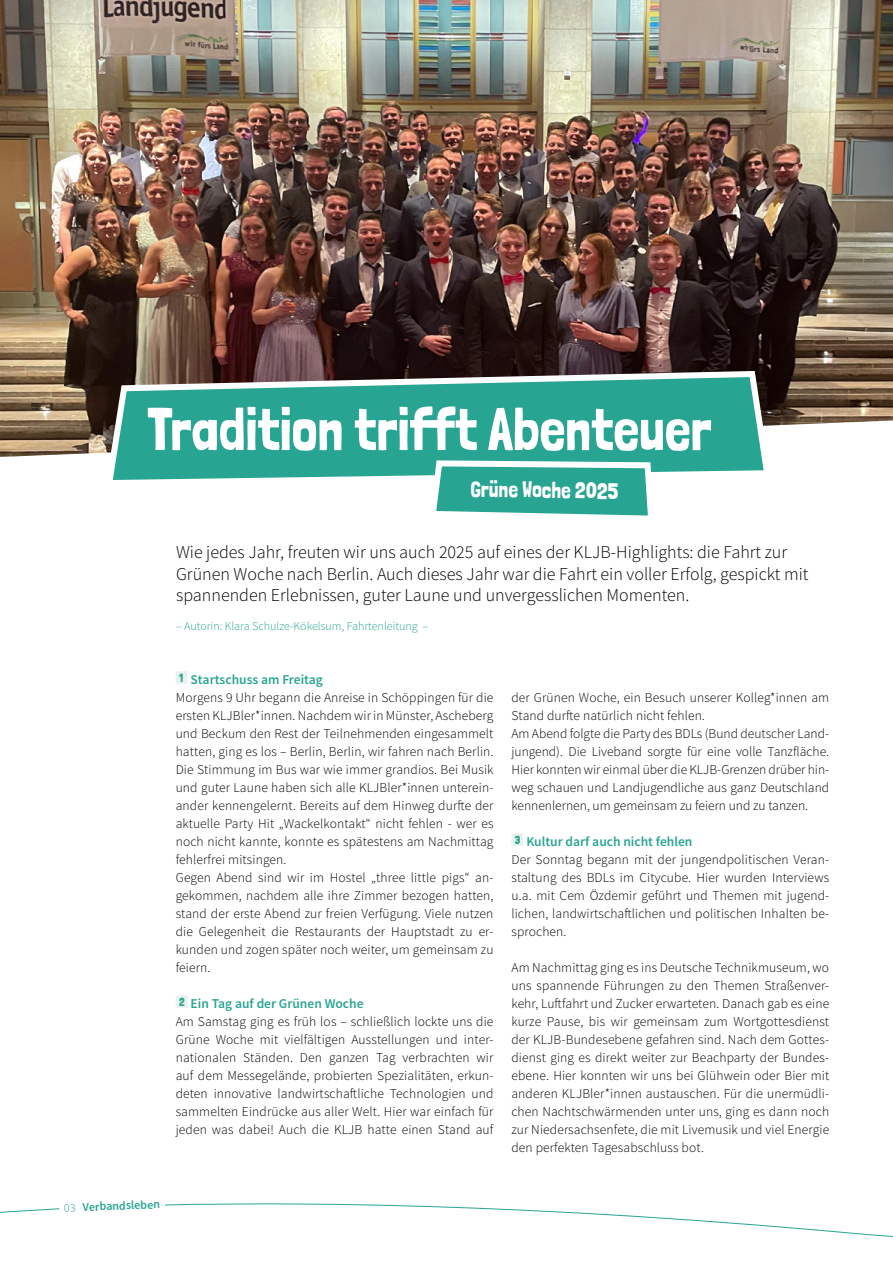
<style>
.page{position:relative;width:893px;height:1263px;background:#fff}
.page>*{position:absolute;margin:0;border:0;box-sizing:border-box;transform-origin:0 0}
.H1_-_Headline_Groß{font:60px "Londrina Solid";color:#fff;scale:.96 1}
.H1_-_Headline_Groß-2{font:22.5px "Londrina Solid";color:#fff;scale:.96 1}
.Teaser{font:300 18px/21.6px "Source Sans Pro";color:#000}
.Fließtext{font:300 13.5px/18px "Source Sans Pro";letter-spacing:.01em;color:#000;text-align:justify}
.Zwischenüberschrift{font:600 13.5px "Source Sans Pro";color:#28a492}
.Ortsgruppe{font:300 12px "Source Sans Pro";color:#28a492}
.t1{font:600 12px "Source Sans Pro";color:#28a492}
.t2{font:11.7px "Londrina Solid";color:#28a492;scale:.96 1}
.s1{font-weight:300}
</style>
<div class="page">
<svg style="left:0;top:1203px;width:893px;height:34px"></svg>
<hr style="left:59px;top:1202px;width:3px;height:15px;background:#fff">
<svg style="left:62px;top:1203px;width:2px;height:14px"></svg>
<div style="left:64px;top:1201px;width:6px;height:15px;background:#fff"></div>
<div style="left:70px;top:1201px;width:6px;height:15px;background:#fff"></div>
<svg style="left:76px;top:1203px;width:4px;height:13px"></svg>
<hr style="left:80px;top:1201px;width:3px;height:15px;background:#fff">
<div style="left:83px;top:1200px;width:6px;height:16px;background:#fff"></div>
<div style="left:89px;top:1200px;width:6px;height:15px;background:#fff"></div>
<div style="left:95px;top:1200px;width:5px;height:15px;background:#fff"></div>
<div style="left:100px;top:1199px;width:6px;height:16px;background:#fff"></div>
<div style="left:106px;top:1199px;width:6px;height:15px;background:#fff"></div>
<div style="left:112px;top:1199px;width:7px;height:15px;background:#fff"></div>
<div style="left:119px;top:1199px;width:7px;height:15px;background:#fff"></div>
<div style="left:126px;top:1198px;width:5px;height:16px;background:#fff"></div>
<hr style="left:131px;top:1198px;width:3px;height:15px;background:#fff">
<div style="left:134px;top:1198px;width:6px;height:15px;background:#fff"></div>
<div style="left:140px;top:1198px;width:7px;height:15px;background:#fff"></div>
<div style="left:147px;top:1198px;width:6px;height:15px;background:#fff"></div>
<div style="left:153px;top:1197px;width:7px;height:16px;background:#fff"></div>
<svg style="left:160px;top:1203px;width:2px;height:9px"></svg>
<hr style="left:162px;top:1197px;width:3px;height:15px;background:#fff">
<img style="left:0;top:0;width:893px;height:457px">
<svg style="left:102px;top:368px;width:672px;height:112px;background:#409d8f"></svg>
<svg style="left:176px;top:671px;width:12px;height:13px"></svg>
<svg style="left:176px;top:995px;width:12px;height:13px"></svg>
<svg style="left:511px;top:833px;width:13px;height:13px"></svg>
<svg style="left:426px;top:457px;width:231px;height:59px"></svg>
<p class="H1_-_Headline_Groß" style="left:147px;top:394px;width:589px">Tradition trifft Abenteuer</p>
<p class="H1_-_Headline_Groß-2" style="left:471px;top:475px;width:155px;rotate:1deg">Grüne Woche 2025</p>
<p class="Teaser" style="left:176px;top:541px;width:634px">Wie jedes Jahr, freuten wir uns auch 2025 auf eines der KLJB-Highlights: die Fahrt zur<br>Grünen Woche nach Berlin. Auch dieses Jahr war die Fahrt ein voller Erfolg, gespickt mit spannenden Erlebnissen, guter Laune und unvergesslichen Momenten.</p>
<p class="Ortsgruppe" style="left:176px;top:619px;width:254px">– Autorin: Klara Schulze-Kökelsum, Fahrtenleitung –</p>
<p class="t2" style="left:179px;top:671px;width:6px">1</p>
<p class="Zwischenüberschrift" style="left:191px;top:671px;width:134px">Startschuss am Freitag</p>
<p class="Fließtext" style="left:176px;top:689px;width:319px">Morgens 9 Uhr begann die Anreise in Schöppingen für die ersten KLJBler*innen. Nachdem wir in Münster, Ascheberg und Beckum den Rest der Teilnehmenden eingesammelt hatten, ging es los – Berlin, Berlin, wir fahren nach Berlin.<br>Die Stimmung im Bus war wie immer grandios. Bei Musik und guter Laune haben sich alle KLJBler*innen unterein&shy;ander kennengelernt. Bereits auf dem Hinweg durfte der aktuelle Party Hit „Wackelkontakt“ nicht fehlen - wer es noch nicht kannte, konnte es spätestens am Nachmittag fehlerfrei mitsingen.</p>
<p class="Fließtext" style="left:176px;top:869px;width:319px">Gegen Abend sind wir im Hostel „three little pigs“ an&shy;gekommen, nachdem alle ihre Zimmer bezogen hatten, stand der erste Abend zur freien Verfügung. Viele nutzen die Gelegenheit die Restaurants der Hauptstadt zu er&shy;kunden und zogen später noch weiter, um gemeinsam zu feiern.</p>
<p class="t2" style="left:179px;top:995px;width:7px">2</p>
<p class="Zwischenüberschrift" style="left:191px;top:995px;width:174px">Ein Tag auf der Grünen Woche</p>
<p class="Fließtext" style="left:176px;top:1013px;width:319px">Am Samstag ging es früh los – schließlich lockte uns die Grüne Woche mit vielfältigen Ausstellungen und inter&shy;nationalen Ständen. Den ganzen Tag verbrachten wir auf dem Messegelände, probierten Spezialitäten, erkun&shy;deten innovative landwirtschaftliche Technologien und sammelten Eindrücke aus aller Welt. Hier war einfach für jeden was dabei! Auch die KLJB hatte einen Stand auf</p>
<p class="Fließtext" style="left:511px;top:689px;width:319px">der Grünen Woche, ein Besuch unserer Kolleg*innen am<br>Stand durfte natürlich nicht fehlen.</p>
<p class="Fließtext" style="left:511px;top:725px;width:319px">Am Abend folgte die Party des BDLs (Bund deutscher Land&shy;jungend). Die Liveband sorgte für eine volle Tanzfläche.<br>Hier konnten wir einmal über die KLJB-Grenzen drüber hin&shy;weg schauen und Landjugendliche aus ganz Deutschland kennenlernen, um gemeinsam zu feiern und zu tanzen.</p>
<p class="t2" style="left:515px;top:833px;width:7px">3</p>
<p class="Zwischenüberschrift" style="left:526px;top:833px;width:168px">Kultur darf auch nicht fehlen</p>
<p class="Fließtext" style="left:511px;top:851px;width:319px">Der Sonntag begann mit der jungendpolitischen Veran&shy;staltung des BDLs im Citycube. Hier wurden Interviews u.a. mit Cem Özdemir geführt und Themen mit jugend&shy;lichen, landwirtschaftlichen und politischen Inhalten be&shy;sprochen.</p>
<p class="Fließtext" style="left:511px;top:959px;width:319px">Am Nachmittag ging es ins Deutsche Technikmuseum, wo uns spannende Führungen zu den Themen Straßenver&shy;kehr, Luftfahrt und Zucker erwarteten. Danach gab es eine kurze Pause, bis wir gemeinsam zum Wortgottesdienst der KLJB-Bundesebene gefahren sind. Nach dem Gottes&shy;dienst ging es direkt weiter zur Beachparty der Bundes&shy;ebene. Hier konnten wir uns bei Glühwein oder Bier mit anderen KLJBler*innen austauschen. Für die unermüdli&shy;chen Nachtschwärmenden unter uns, ging es dann noch zur Niedersachsenfete, die mit Livemusik und viel Energie den perfekten Tagesabschluss bot.</p>
<p class="t1" style="left:64px;top:1201px;width:44px;rotate:-3deg"><span class="s1">03</span> Verb</p>
<p class="t1" style="left:106px;top:1198px;width:55px;rotate:-2deg">andsleben</p>
</div>
